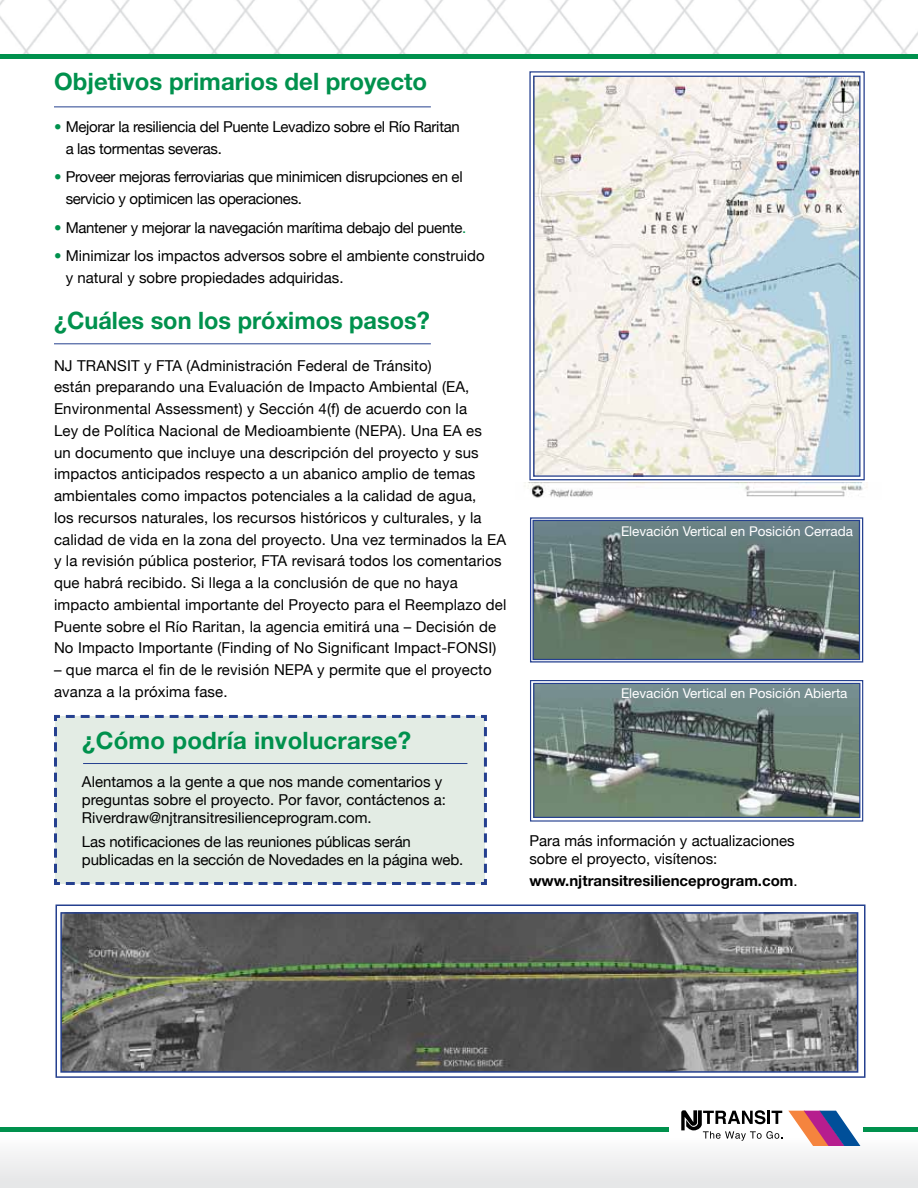
<style>
.page{position:relative;width:918px;height:1188px;background:#fff}
.page>*{position:absolute;margin:0;border:0;box-sizing:border-box;transform-origin:0 0}
.t1{font:700 24px "Helvetica Neue";color:#00914d}
.t2{font:15px/21.8px "Helvetica Neue";letter-spacing:.01em;color:#000}
.t3{font:15px/21.8px "Helvetica Neue";letter-spacing:-.02em;color:#000}
.t4{font:15px/18px "Helvetica Neue";letter-spacing:-.01em;color:#000}
.t5{font:700 15px "Helvetica Neue";color:#000}
.t6{font:13.5px "Helvetica Neue";color:#fff}
.s1{color:#00914d}
.s2{font-weight:400}
</style>
<div class="page">
<img style="left:0;top:0;width:918px;height:54px">
<hr style="left:0;top:54px;width:918px;height:4px;background:#00914d">
<hr style="left:54px;top:343px;width:377px;height:1px;background:#25408f">
<hr style="left:0;top:1128px;width:668px;height:4px;background:#00914d">
<div style="left:0;top:1132px;width:918px;height:56px;background:linear-gradient(to bottom,#fff,#e4e4e6)"></div>
<svg style="left:788px;top:1111px;width:76px;height:35px"></svg>
<svg style="left:681px;top:1110px;width:101px;height:31px"></svg>
<hr style="left:863px;top:1128px;width:55px;height:4px;background:#00914d">
<div style="left:54px;top:715px;width:433px;height:170px;background:#e3ece4"></div>
<hr style="left:83px;top:763px;width:384px;height:1px;background:#25408f">
<img style="left:724px;top:482px;width:143px;height:15px">
<img style="left:524px;top:482px;width:200px;height:16px">
<div style="left:529px;top:71px;width:336px;height:409px;border:1px solid #25408f"></div>
<img style="left:535px;top:78px;width:324px;height:397px">
<div style="left:533px;top:76px;width:328px;height:401px;border:1px solid #25408f"></div>
<hr style="left:54px;top:107px;width:377px;height:1px;background:#25408f">
<div style="left:56px;top:904px;width:810px;height:174px;background:#fff;border:2px solid #25408f"></div>
<img style="left:63px;top:915px;width:792px;height:155px">
<div style="left:60px;top:912px;width:798px;height:161px;border:2px solid #25408f"></div>
<div style="left:530px;top:517px;width:333px;height:146px;border:1px solid #25408f"></div>
<img style="left:535px;top:522px;width:323px;height:136px">
<div style="left:533px;top:520px;width:327px;height:140px;border:1px solid #25408f"></div>
<svg style="left:530px;top:680px;width:333px;height:142px"></svg>
<img style="left:535px;top:685px;width:323px;height:131px">
<div style="left:533px;top:683px;width:327px;height:135px;border:1px solid #25408f"></div>
<h1 class="t1" style="left:54px;top:67px;width:375px">Objetivos primarios del proyecto</h1>
<p class="t3" style="left:66px;top:116px;width:396px;text-indent:-12px"><span class="s1">•</span> Mejorar la resiliencia del Puente Levadizo sobre el Río Raritan a las tormentas severas.</p>
<p class="t3" style="left:66px;top:166px;width:399px;text-indent:-12px"><span class="s1">•</span> Proveer mejoras ferroviarias que minimicen disrupciones en el servicio y optimicen las operaciones.</p>
<p class="t3" style="left:54px;top:216px;width:414px"><span class="s1">•</span> Mantener y mejorar la navegación marítima debajo del puente<span class="s1">.</span></p>
<p class="t2" style="left:66px;top:245px;width:420px;text-indent:-12px"><span class="s1">•</span> Minimizar los impactos adversos sobre el ambiente construido y natural y sobre propiedades adquiridas.</p>
<h1 class="t1" style="left:54px;top:305px;width:377px">¿Cuáles son los próximos pasos?</h1>
<p class="t2" style="left:54px;top:354px;width:454px">NJ TRANSIT y FTA (Administración Federal de Tránsito)<br>están preparando una Evaluación de Impacto Ambiental (EA, Environmental Assessment) y Sección 4(f) de acuerdo con la<br>Ley de Política Nacional de Medioambiente (NEPA). Una EA es<br>un documento que incluye una descripción del proyecto y sus impactos anticipados respecto a un abanico amplio de temas ambientales como impactos potenciales a la calidad de agua,<br>los recursos naturales, los recursos históricos y culturales, y la calidad de vida en la zona del proyecto. Una vez terminados la EA y la revisión pública posterior, FTA revisará todos los comentarios que habrá recibido. Si llega a la conclusión de que no haya impacto ambiental importante del Proyecto para el Reemplazo del Puente sobre el Río Raritan, la agencia emitirá una – Decisión de No Impacto Importante (Finding of No Significant Impact-FONSI)</p>
<p class="t2" style="left:54px;top:659px;width:439px">– que marca el fin de le revisión NEPA y permite que el proyecto avanza a la próxima fase.</p>
<h1 class="t1" style="left:82px;top:725px;width:331px">¿Cómo podría involucrarse?</h1>
<p class="t2" style="left:82px;top:772px;width:365px;line-height:18px">Alentamos a la gente a que nos mande comentarios y preguntas sobre el proyecto. Por favor, contáctenos a:<br>Riverdraw@njtransitresilienceprogram.com.</p>
<p class="t4" style="left:82px;top:833px;width:383px">Las notificaciones de las reuniones públicas serán publicadas en la sección de Novedades en la página web.</p>
<p class="t2" style="left:529px;top:831px;width:267px;line-height:18px">Para más información y actualizaciones sobre el proyecto, visítenos:</p>
<p class="t5" style="left:529px;top:871px;width:270px">www.njtransitresilienceprogram.com<span class="s2">.</span></p>
<p class="t6" style="left:621px;top:523px;width:233px">Elevación Vertical en Posición Cerrada</p>
<p class="t6" style="left:621px;top:685px;width:228px">Elevación Vertical en Posición Abierta</p>
</div>
